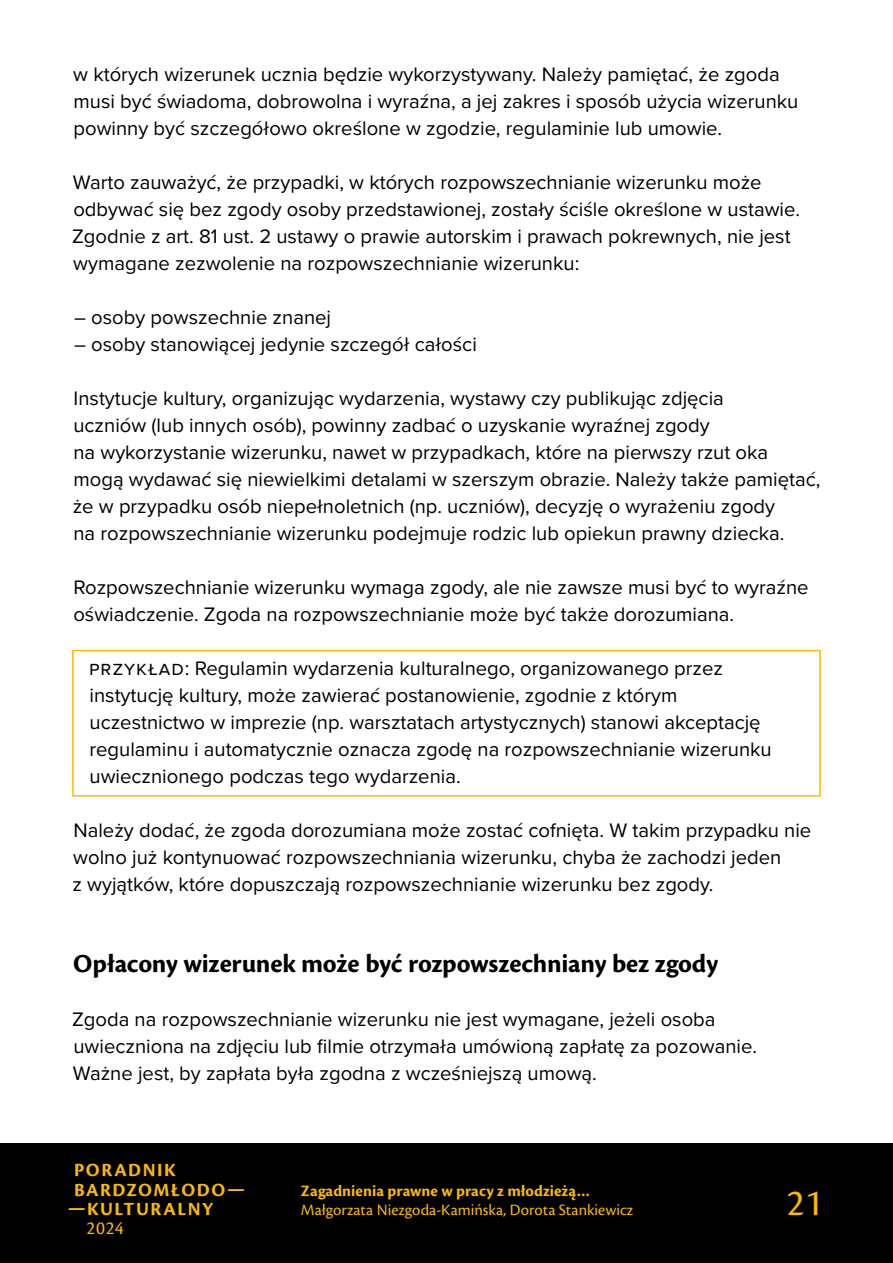
<style>
.page{position:relative;width:893px;height:1263px;background:#fff}
.page>*{position:absolute;margin:0;border:0;box-sizing:border-box;transform-origin:0 0}
.t1{font:39px "Cronos Pro";color:#fbba00}
.t2{font:700 27px "Cronos Pro";letter-spacing:-.005em;color:#000}
.a4o{font:20.25px/27px "Proxima Nova";color:#000}
.c4{font:20.25px/27px "Proxima Nova";color:#000}
.p1{font:20.25px "Proxima Nova";color:#000}
.t3{font:700 19.35px "Cronos Pro";letter-spacing:.08em;color:#fbba00}
.t4{font:19.35px "Cronos Pro";color:#fbba00}
.t5{font:16.5px "Cronos Pro";color:#fbba00}
.t6{font:700 16.5px "Cronos Pro";letter-spacing:.005em;color:#fbba00}
</style>
<div class="page">
<div style="left:0;top:1144px;width:893px;height:119px;background:#000"></div>
<div style="left:72px;top:650px;width:749px;height:147px;border:2px solid #fbba00"></div>
<p class="a4o" style="left:73px;top:60px;width:727px">w których wizerunek ucznia będzie wykorzystywany. Należy pamiętać, że zgoda musi być świadoma, dobrowolna i wyraźna, a jej zakres i sposób użycia wizerunku powinny być szczegółowo określone w zgodzie, regulaminie lub umowie.</p>
<p class="a4o" style="left:72px;top:168px;width:729px">Warto zauważyć, że przypadki, w których rozpowszechnianie wizerunku może odbywać się bez zgody osoby przedstawionej, zostały ściśle określone w ustawie.<br>Zgodnie z art. 81 ust. 2 ustawy o prawie autorskim i prawach pokrewnych, nie jest wymagane zezwolenie na rozpowszechnianie wizerunku:</p>
<p class="p1" style="left:74px;top:302px;width:260px">– osoby powszechnie znanej</p>
<p class="p1" style="left:74px;top:329px;width:404px">– osoby stanowiącej jedynie szczegół całości</p>
<p class="a4o" style="left:73px;top:384px;width:749px">Instytucje kultury, organizując wydarzenia, wystawy czy publikując zdjęcia<br>uczniów (lub innych osób), powinny zadbać o uzyskanie wyraźnej zgody<br>na wykorzystanie wizerunku, nawet w przypadkach, które na pierwszy rzut oka mogą wydawać się niewielkimi detalami w szerszym obrazie. Należy także pamiętać, że w przypadku osób niepełnoletnich (np. uczniów), decyzję o wyrażeniu zgody<br>na rozpowszechnianie wizerunku podejmuje rodzic lub opiekun prawny dziecka.</p>
<p class="a4o" style="left:73px;top:573px;width:737px">Rozpowszechnianie wizerunku wymaga zgody, ale nie zawsze musi być to wyraźne oświadczenie. Zgoda na rozpowszechnianie może być także dorozumiana.</p>
<p class="c4" style="left:89px;top:654px;width:684px">Przykład: Regulamin wydarzenia kulturalnego, organizowanego przez instytucję kultury, może zawierać postanowienie, zgodnie z którym uczestnictwo w imprezie (np. warsztatach artystycznych) stanowi akceptację regulaminu i automatycznie oznacza zgodę na rozpowszechnianie wizerunku uwiecznionego podczas tego wydarzenia.</p>
<p class="a4o" style="left:72px;top:816px;width:740px">Należy dodać, że zgoda dorozumiana może zostać cofnięta. W takim przypadku nie wolno już kontynuować rozpowszechniania wizerunku, chyba że zachodzi jeden<br>z wyjątków, które dopuszczają rozpowszechnianie wizerunku bez zgody.</p>
<h2 class="t2" style="left:73px;top:948px;width:646px">Opłacony wizerunek może być rozpowszechniany bez zgody</h2>
<p class="a4o" style="left:72px;top:1005px;width:686px">Zgoda na rozpowszechnianie wizerunku nie jest wymagane, jeżeli osoba uwieczniona na zdjęciu lub filmie otrzymała umówioną zapłatę za pozowanie.<br>Ważne jest, by zapłata była zgodna z wcześniejszą umową.</p>
<p class="t3" style="left:74px;top:1159px;width:103px">PORADNIK</p>
<p class="t3" style="left:74px;top:1178px;width:173px">BARDZOMŁODO—</p>
<p class="t3" style="left:68px;top:1198px;width:147px">—KULTURALNY</p>
<p class="t4" style="left:87px;top:1217px;width:39px">2024</p>
<p class="t6" style="left:301px;top:1181px;width:291px">Zagadnienia prawne w pracy z młodzieżą…</p>
<p class="t5" style="left:301px;top:1200px;width:334px">Małgorzata Niezgoda-Kamińska, Dorota Stankiewicz</p>
<h1 class="t1" style="left:787px;top:1180px;width:38px">21</h1>
</div>
